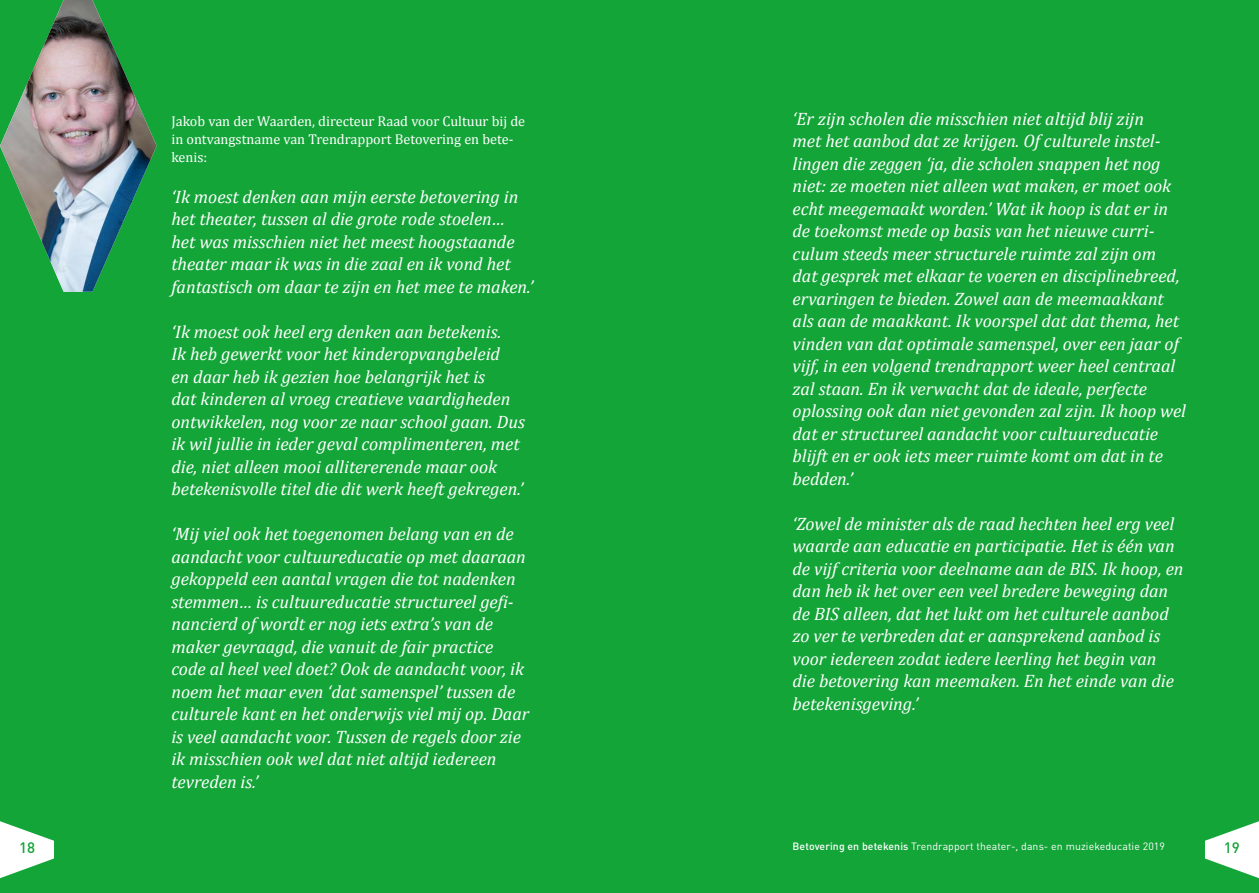
<style>
.page{position:relative;width:1259px;height:893px;background:#13a538}
.page>*{position:absolute;margin:0;border:0;box-sizing:border-box;transform-origin:0 0}
.t1{font:italic 18px/22.5px "Cambria";color:#fff}
.t2{font:500 15px "DINOT";color:#13a538}
.t3{font:14.25px/18px "Cambria";color:#fff}
.t4{font:10.5px "DINOT";letter-spacing:.01em;color:#fff}
.s1{font-weight:500}
</style>
<div class="page">
<svg style="left:1205px;top:821px;width:54px;height:57px"></svg>
<svg style="left:0;top:821px;width:54px;height:57px"></svg>
<img style="left:0;top:0;width:157px;height:292px">
<p class="t3" style="left:171px;top:112px;width:355px">Jakob van der Waarden, directeur Raad voor Cultuur bij de in ontvangstname van Trendrapport Betovering en bete&shy;kenis:</p>
<p class="t1" style="left:171px;top:185px;width:363px">‘Ik moest denken aan mijn eerste betovering in het theater, tussen al die grote rode stoelen… het was misschien niet het meest hoogstaande theater maar ik was in die zaal en ik vond het fantastisch om daar te zijn en het mee te maken.’</p>
<p class="t1" style="left:171px;top:320px;width:355px">‘Ik moest ook heel erg denken aan betekenis.<br>Ik heb gewerkt voor het kinderopvangbeleid<br>en daar heb ik gezien hoe belangrijk het is<br>dat kinderen al vroeg creatieve vaardigheden ontwikkelen, nog voor ze naar school gaan. Dus ik wil jullie in ieder geval complimenteren, met die, niet alleen mooi allitererende maar ook betekenisvolle titel die dit werk heeft gekregen.’</p>
<p class="t1" style="left:171px;top:522px;width:359px">‘Mij viel ook het toegenomen belang van en de aandacht voor cultuureducatie op met daaraan gekoppeld een aantal vragen die tot nadenken stemmen… is cultuureducatie structureel gefi&shy;nancierd of wordt er nog iets extra’s van de maker gevraagd, die vanuit de fair practice code al heel veel doet? Ook de aandacht voor, ik noem het maar even ‘dat samenspel’ tussen de culturele kant en het onderwijs viel mij op. Daar is veel aandacht voor. Tussen de regels door zie ik misschien ook wel dat niet altijd iedereen tevreden is.’</p>
<p class="t1" style="left:792px;top:107px;width:395px">‘Er zijn scholen die misschien niet altijd blij zijn<br>met het aanbod dat ze krijgen. Of culturele instel&shy;lingen die zeggen ‘ja, die scholen snappen het nog niet: ze moeten niet alleen wat maken, er moet ook echt meegemaakt worden.’ Wat ik hoop is dat er in de toekomst mede op basis van het nieuwe curri&shy;culum steeds meer structurele ruimte zal zijn om<br>dat gesprek met elkaar te voeren en disciplinebreed, ervaringen te bieden. Zowel aan de meemaakkant als aan de maakkant. Ik voorspel dat dat thema, het vinden van dat optimale samenspel, over een jaar of vijf, in een volgend trendrapport weer heel centraal zal staan. En ik verwacht dat de ideale, perfecte oplossing ook dan niet gevonden zal zijn. Ik hoop wel dat er structureel aandacht voor cultuureducatie blijft en er ook iets meer ruimte komt om dat in te bedden.’</p>
<p class="t1" style="left:792px;top:512px;width:392px">‘Zowel de minister als de raad hechten heel erg veel waarde aan educatie en participatie. Het is één van de vijf criteria voor deelname aan de BIS. Ik hoop, en dan heb ik het over een veel bredere beweging dan de BIS alleen, dat het lukt om het culturele aanbod zo ver te verbreden dat er aansprekend aanbod is voor iedereen zodat iedere leerling het begin van<br>die betovering kan meemaken. En het einde van die betekenisgeving.’</p>
<p class="t2" style="left:19px;top:838px;width:17px">18</p>
<p class="t4" style="left:792px;top:840px;width:374px"><span class="s1">Betovering en betekenis</span> Trendrapport theater-, dans- en muziekeducatie 2019</p>
<p class="t2" style="left:1224px;top:838px;width:17px">19</p>
</div>
